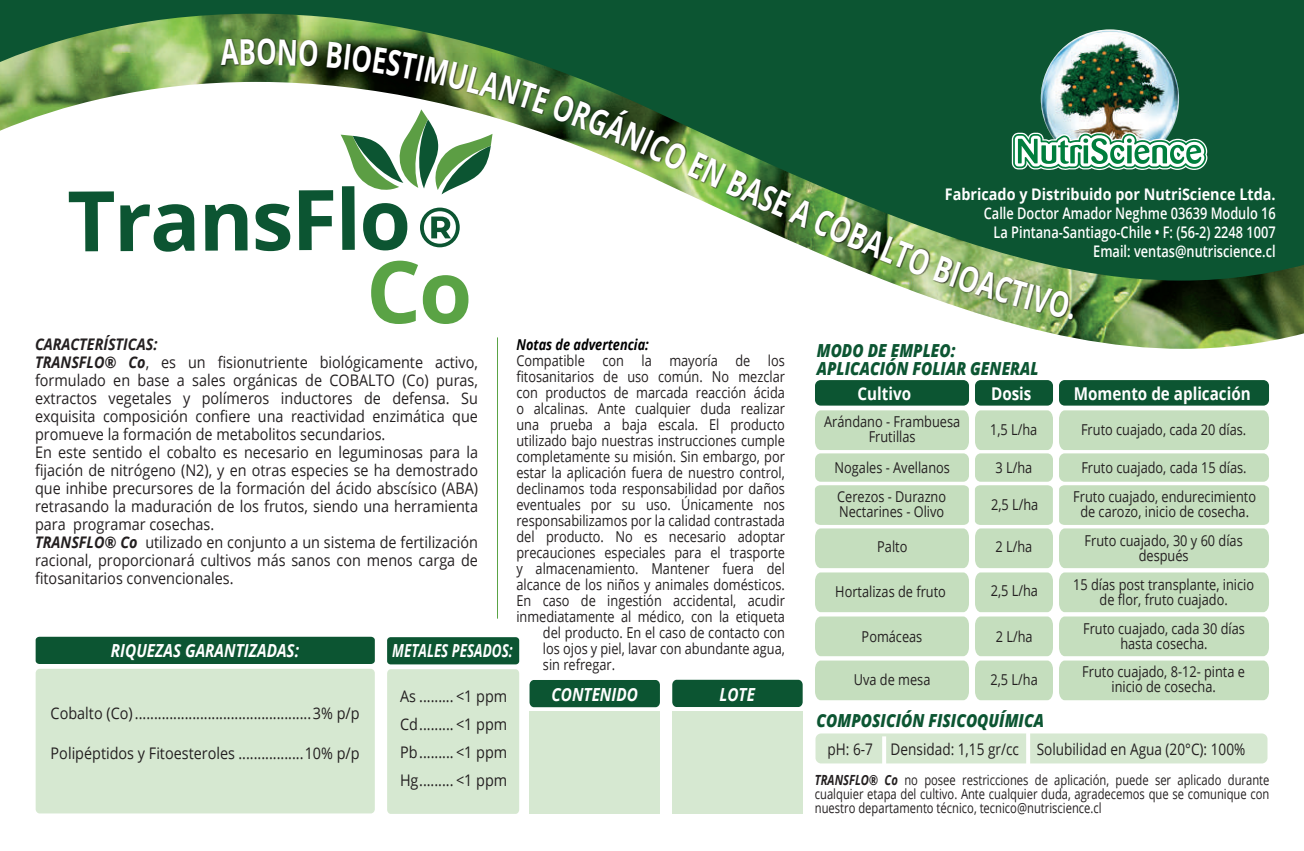
<style>
.page{position:relative;width:1304px;height:851px;background:#fff}
.page>*{position:absolute;margin:0;border:0;box-sizing:border-box;transform-origin:0 0}
.t1{font:700 86.2px "Open Sans";color:#5aa345}
.t2{font:700 35.6px "Open Sans";color:#fff;scale:.73 1}
.t3{font:italic 800 18px/18px "Open Sans";color:#0c5532;scale:.85 1}
.t4{font:italic 700 18px "Open Sans";color:#fff;scale:.85 1}
.t5{font:italic 700 18px "Open Sans";color:#fff;scale:.75 1}
.t6{font:700 17.6px "Open Sans";color:#fff;scale:.86 1}
.t7{font:16px/18px "Open Sans";color:#231f20;scale:.9 1}
.t8{font:600 16px/19.2px "Open Sans";color:#fff;text-align:right;scale:.8 1}
.t9{font:16px "Open Sans";color:#231f20;scale:.85 1}
.t10{font:700 16px "Open Sans";color:#fff;scale:.9 1}
.t11{font:15px/15px "Open Sans";color:#231f20;text-align:center;scale:.85 1}
.t12{font:italic 700 15px "Open Sans";color:#000;scale:.85 1}
.t13{font:14px/14px "Open Sans";color:#231f20;text-align:justify;scale:.8 1}
.s1{font-weight:700;font-style:italic}
</style>
<div class="page">
<img style="left:1055px;top:334px;width:246px;height:15px">
<svg style="left:0;top:0;width:1304px;height:32px;background:#165d35"></svg>
<img style="left:0;top:32px;width:1304px;height:302px">
<hr style="left:497px;top:337px;width:1px;height:281px;background:#5aa345">
<div style="left:36px;top:636px;width:339px;height:28px;background:#0c5532;border-radius:4px"></div>
<div style="left:36px;top:668px;width:339px;height:145px;background:#d6e8d1;border-radius:4px"></div>
<div style="left:815px;top:380px;width:154px;height:25px;background:#0c5532;border-radius:6px"></div>
<div style="left:1059px;top:380px;width:210px;height:25px;background:#0c5532;border-radius:6px"></div>
<div style="left:975px;top:380px;width:78px;height:25px;background:#0c5532;border-radius:6px"></div>
<svg style="left:815px;top:485px;width:154px;height:215px;background:#c9e0c3"></svg>
<svg style="left:1059px;top:485px;width:210px;height:215px;background:#c9e0c3"></svg>
<svg style="left:975px;top:485px;width:78px;height:215px;background:#cae0c3"></svg>
<div style="left:815px;top:733px;width:452px;height:30px;background:#d6e8d1;border-radius:6px"></div>
<hr style="left:882px;top:736px;width:4px;height:36px;background:#fff">
<hr style="left:1026px;top:730px;width:4px;height:36px;background:#fff">
<div style="left:815px;top:410px;width:154px;height:40px;background:#c5debe"></div>
<div style="left:1059px;top:410px;width:210px;height:40px;background:#c5debe"></div>
<div style="left:975px;top:410px;width:78px;height:40px;background:#c5debe"></div>
<div style="left:815px;top:453px;width:154px;height:28px;background:#c5debe;border-radius:6px"></div>
<div style="left:1059px;top:453px;width:210px;height:28px;background:#c5debe;border-radius:6px"></div>
<div style="left:975px;top:453px;width:78px;height:28px;background:#c5debe;border-radius:6px"></div>
<div style="left:530px;top:680px;width:130px;height:27px;background:#0c5532;border-radius:5px"></div>
<div style="left:530px;top:711px;width:130px;height:102px;background:#d6e8d1"></div>
<div style="left:672px;top:679px;width:131px;height:28px;background:#0c5532;border-radius:5px"></div>
<div style="left:672px;top:711px;width:131px;height:102px;background:#d6e8d1"></div>
<div style="left:387px;top:637px;width:132px;height:27px;background:#0c5532;border-radius:3px"></div>
<div style="left:387px;top:669px;width:132px;height:144px;background:#d6e8d1;border-radius:4px"></div>
<svg style="left:205px;top:38px;width:449px;height:213px"></svg>
<img style="left:812px;top:208px;width:261px;height:112px">
<h2 class="t2" style="left:662px;top:121px;width:143px;rotate:25deg">CO EN B</h2>
<h2 class="t2" style="left:755px;top:164px;width:99px;rotate:24deg">ASE A</h2>
<p class="t10" style="left:945px;top:182px;width:369px">Fabricado y Distribuido por NutriScience Ltda.</p>
<p class="t8" style="left:984px;top:203px;width:366px">Calle Doctor Amador Neghme 03639 Modulo 16<br>La Pintana-Santiago-Chile • F: (56-2) 2248 1007<br>Email: ventas@nutriscience.cl</p>
<h1 class="t1" style="left:366px;top:231px;width:108px">Co</h1>
<p class="t7" style="left:35px;top:335px;width:494px"><span class="s1">CARACTERÍSTICAS:<br>TRANSFLO® Co</span>, es un fisionutriente biológicamente activo, formulado en base a sales orgánicas de COBALTO (Co) puras, extractos vegetales y polímeros inductores de defensa. Su exquisita composición confiere una reactividad enzimática que promueve la formación de metabolitos secundarios.<br>En este sentido el cobalto es necesario en leguminosas para la fijación de nitrógeno (N2), y en otras especies se ha demostrado que inhibe precursores de la formación del ácido abscísico (ABA) retrasando la maduración de los frutos, siendo una herramienta para programar cosechas.<br><span class="s1">TRANSFLO® Co</span> utilizado en conjunto a un sistema de fertilización racional, proporcionará cultivos más sanos con menos carga de fitosanitarios convencionales.</p>
<p class="t12" style="left:516px;top:333px;width:157px">Notas de advertencia:</p>
<p class="t11" style="left:516px;top:352px;width:317px">Compatible con la mayoría de los</p>
<p class="t11" style="left:516px;top:368px;width:318px">fitosanitarios de uso común. No mezclar</p>
<p class="t11" style="left:516px;top:384px;width:317px">con productos de marcada reacción ácida</p>
<p class="t11" style="left:516px;top:400px;width:318px">o alcalinas. Ante cualquier duda realizar</p>
<p class="t11" style="left:516px;top:416px;width:318px">una prueba a baja escala. El producto</p>
<p class="t11" style="left:516px;top:432px;width:318px">utilizado bajo nuestras instrucciones cumple</p>
<p class="t11" style="left:516px;top:448px;width:318px">completamente su misión. Sin embargo, por</p>
<p class="t11" style="left:516px;top:464px;width:318px">estar la aplicación fuera de nuestro control,</p>
<p class="t11" style="left:516px;top:480px;width:318px">declinamos toda responsabilidad por daños</p>
<p class="t11" style="left:516px;top:496px;width:318px">eventuales por su uso. Únicamente nos</p>
<p class="t11" style="left:516px;top:512px;width:317px">responsabilizamos por la calidad contrastada</p>
<p class="t11" style="left:516px;top:528px;width:317px">del producto. No es necesario adoptar</p>
<p class="t11" style="left:516px;top:544px;width:317px">precauciones especiales para el trasporte</p>
<p class="t11" style="left:516px;top:560px;width:318px">y almacenamiento. Mantener fuera del</p>
<p class="t11" style="left:516px;top:576px;width:318px">alcance de los niños y animales domésticos.</p>
<p class="t11" style="left:516px;top:592px;width:318px">En caso de ingestión accidental, acudir</p>
<p class="t11" style="left:516px;top:608px;width:318px">inmediatamente al médico, con la etiqueta</p>
<p class="t11" style="left:543px;top:624px;width:286px">del producto. En el caso de contacto con</p>
<p class="t11" style="left:543px;top:640px;width:286px">los ojos y piel, lavar con abundante agua,</p>
<p class="t11" style="left:543px;top:656px;width:86px">sin refregar.</p>
<p class="t4" style="left:111px;top:637px;width:223px">RIQUEZAS GARANTIZADAS:</p>
<p class="t5" style="left:392px;top:637px;width:162px">METALES PESADOS:</p>
<p class="t7" style="left:400px;top:681px;width:121px;line-height:28px;text-align:justify">As ......... &lt;1 ppm Cd......... &lt;1 ppm Pb......... &lt;1 ppm Hg......... &lt;1 ppm</p>
<p class="t4" style="left:551px;top:681px;width:103px">CONTENIDO</p>
<p class="t4" style="left:719px;top:681px;width:43px">LOTE</p>
<p class="t7" style="left:51px;top:703px;width:345px">Cobalto (Co) ..............................................3% p/p</p>
<p class="t7" style="left:51px;top:743px;width:345px">Polipéptidos y Fitoesteroles .................10% p/p</p>
<p class="t3" style="left:817px;top:340px;width:262px">MODO DE EMPLEO:<br>APLICACIÓN FOLIAR GENERAL</p>
<p class="t6" style="left:857px;top:381px;width:64px">Cultivo</p>
<p class="t6" style="left:991px;top:381px;width:48px">Dosis</p>
<p class="t6" style="left:1074px;top:381px;width:207px">Momento de aplicación</p>
<p class="t11" style="left:824px;top:413px;width:162px">Arándano - Frambuesa<br>Frutillas</p>
<p class="t11" style="left:990px;top:421px;width:57px">1,5 L/ha</p>
<p class="t11" style="left:1081px;top:421px;width:196px">Fruto cuajado, cada 20 días.</p>
<p class="t11" style="left:835px;top:459px;width:137px">Nogales - Avellanos</p>
<p class="t11" style="left:996px;top:459px;width:45px">3 L/ha</p>
<p class="t11" style="left:1081px;top:459px;width:196px">Fruto cuajado, cada 15 días.</p>
<p class="t11" style="left:837px;top:489px;width:130px;text-align:left">Cerezos - Durazno<br>Nectarines - Olivo</p>
<p class="t11" style="left:991px;top:496px;width:57px">2,5 L/ha</p>
<p class="t11" style="left:1073px;top:489px;width:217px">Fruto cuajado, endurecimiento de carozo, inicio de cosecha.</p>
<p class="t11" style="left:877px;top:539px;width:37px">Palto</p>
<p class="t11" style="left:995px;top:539px;width:45px">2 L/ha</p>
<p class="t11" style="left:1085px;top:533px;width:188px">Fruto cuajado, 30 y 60 días después</p>
<p class="t11" style="left:835px;top:583px;width:132px">Hortalizas de fruto</p>
<p class="t11" style="left:991px;top:582px;width:57px">2,5 L/ha</p>
<p class="t11" style="left:1073px;top:576px;width:214px">15 días post transplante, inicio de flor, fruto cuajado.</p>
<p class="t11" style="left:862px;top:629px;width:73px">Pomáceas</p>
<p class="t11" style="left:996px;top:629px;width:45px">2 L/ha</p>
<p class="t11" style="left:1083px;top:621px;width:192px">Fruto cuajado, cada 30 días hasta cosecha.</p>
<p class="t11" style="left:854px;top:671px;width:92px">Uva de mesa</p>
<p class="t11" style="left:991px;top:671px;width:57px">2,5 L/ha</p>
<p class="t11" style="left:1082px;top:663px;width:193px">Fruto cuajado, 8-12- pinta e inicio de cosecha.</p>
<p class="t3" style="left:817px;top:711px;width:269px">COMPOSICIÓN FISICOQUÍMICA</p>
<p class="t9" style="left:827px;top:738px;width:493px">pH: 6-7 Densidad: 1,15 gr/cc Solubilidad en Agua (20°C): 100%</p>
<p class="t13" style="left:815px;top:772px;width:570px"><span class="s1">TRANSFLO® Co</span> no posee restricciones de aplicación, puede ser aplicado durante cualquier etapa del cultivo. Ante cualquier duda, agradecemos que se comunique con nuestro departamento técnico, tecnico@nutriscience.cl</p>
</div>
